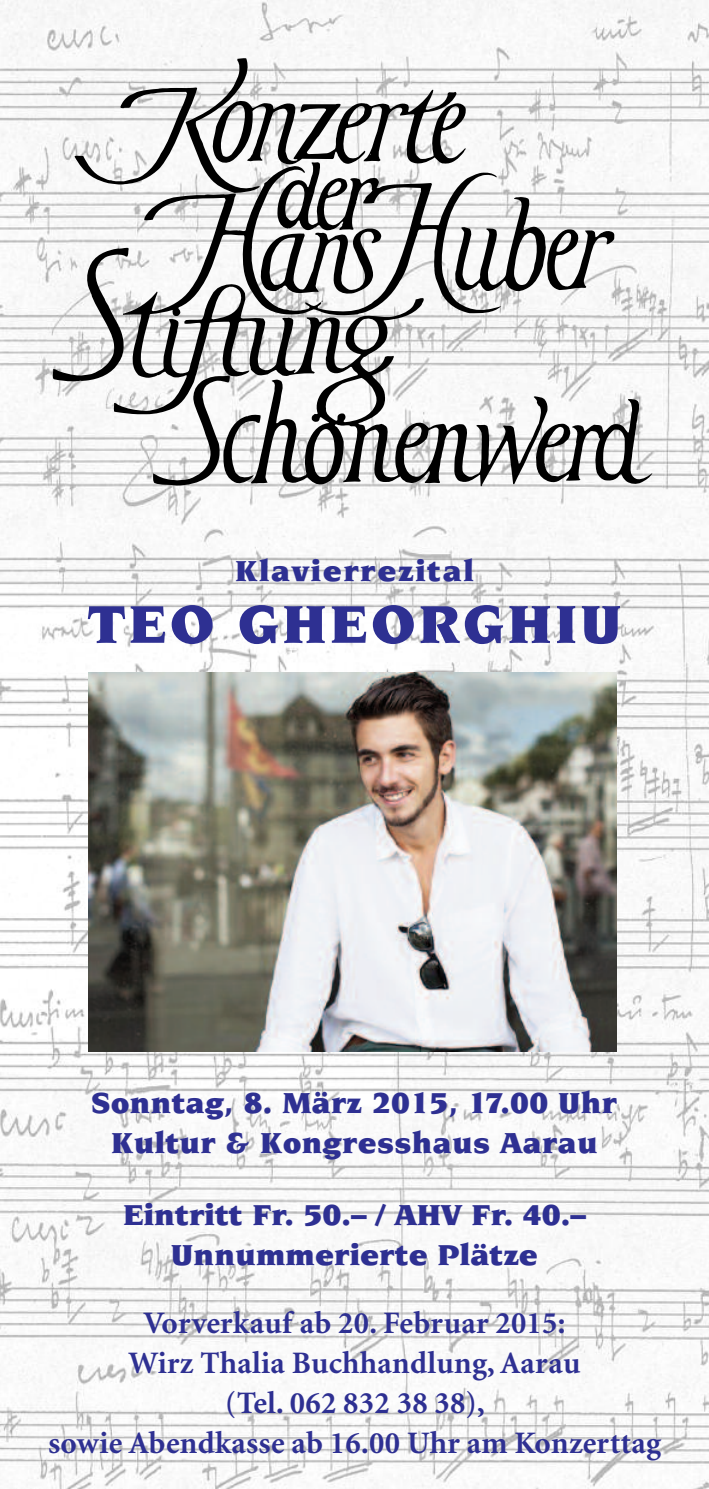
<style>
.page{position:relative;width:709px;height:1489px;background:#fff}
.page>*{position:absolute;margin:0;border:0;box-sizing:border-box;transform-origin:0 0}
.t1{font:900 57.5px "Novarese";letter-spacing:.05em;color:#2e3092}
.t2{font:700 31.25px/40px "Minion";letter-spacing:.01em;color:#2e3092;text-align:center}
.t3{font:900 31.25px/40px "Novarese";letter-spacing:.01em;color:#2e3092;text-align:center}
.t4{font:900 31.25px "Novarese";letter-spacing:.05em;color:#2e3092}
</style>
<div class="page">
<img style="left:0;top:0;width:709px;height:1488px">
<svg style="left:52px;top:58px;width:600px;height:427px"></svg>
<img style="left:89px;top:672px;width:527px;height:379px">
<p class="t4" style="left:235px;top:558px;width:240px">Klavierrezital</p>
<h1 class="t1" style="left:87px;top:600px;width:536px">TEO GHEORGHIU</h1>
<p class="t3" style="left:92px;top:1084px;width:527px">Sonntag, 8. März 2015, 17.00 Uhr<br>Kultur &amp; Kongresshaus Aarau</p>
<p class="t3" style="left:123px;top:1196px;width:464px">Eintritt Fr. 50.– / AHV Fr. 40.–<br>Unnummerierte Plätze</p>
<p class="t2" style="left:48px;top:1305px;width:614px">Vorverkauf ab 20. Februar 2015:<br>Wirz Thalia Buchhandlung, Aarau<br>(Tel. 062 832 38 38),<br>sowie Abendkasse ab 16.00 Uhr am Konzerttag</p>
</div>
